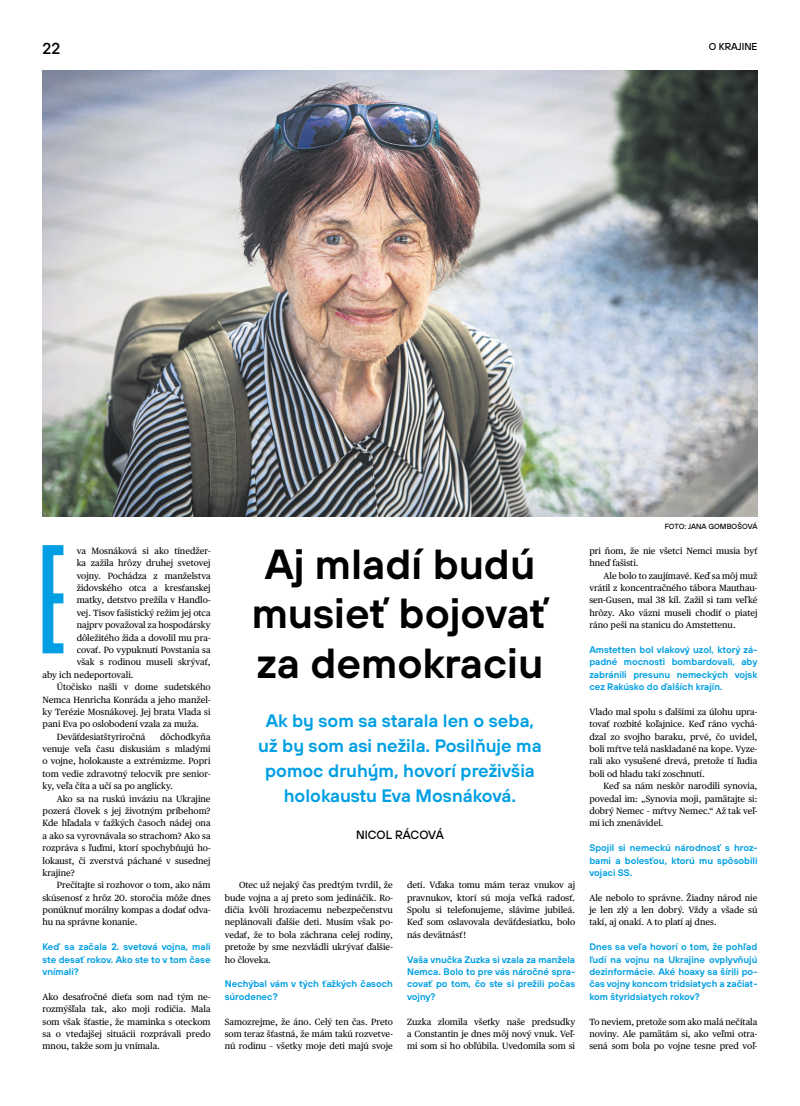
<style>
.page{position:relative;width:800px;height:1106px;background:#fff}
.page>*{position:absolute;margin:0;border:0;box-sizing:border-box;transform-origin:0 0}
.p1___velke_zaciatocn{font:154.6px "Cimo 70";color:#009fe3}
.t1{font:600 42px/49.5px "TT Hoves";color:#000;text-align:center}
.h2___perex{font:600 18px/24.8px "TT Hoves";color:#009fe3;text-align:center}
.t2{font:500 16px "TT Hoves";color:#000}
.h3___autor{font:500 12px "TT Hoves";color:#000}
.t3{font:500 10px "TT Hoves";color:#000}
.p1_-_otazka{font:600 9.5px/12.4px "TT Hoves";color:#009fe3;text-align:justify}
.p2{font:9px/12.4px "Publico Text";color:#000;text-align:justify}
.p1{font:9px/12.4px "Publico Text";color:#000;text-align:justify}
.p1___velke_zaciatocn-2{font:9px "Publico Text";color:#000}
.p4___kredit{font:500 7.5px "TT Hoves";letter-spacing:.005em;color:#000}
</style>
<div class="page">
<img style="left:43px;top:71px;width:714px;height:446px">
<h3 class="t2" style="left:43px;top:38px;width:19px">22</h3>
<p class="t3" style="left:708px;top:40px;width:50px">O KRAJINE</p>
<p class="p1___velke_zaciatocn" style="left:41px;top:522px;width:25px">E</p>
<p class="p1___velke_zaciatocn-2" style="left:77px;top:544px;width:135px">va Mosnáková si ako tínedžer-</p>
<p class="p1___velke_zaciatocn-2" style="left:77px;top:556px;width:135px">ka zažila hrôzy druhej svetovej</p>
<p class="p1___velke_zaciatocn-2" style="left:77px;top:568px;width:135px">vojny. Pochádza z manželstva</p>
<p class="p1___velke_zaciatocn-2" style="left:77px;top:581px;width:135px">židovského otca a kresťanskej</p>
<p class="p1___velke_zaciatocn-2" style="left:77px;top:593px;width:135px">matky, detstvo prežila v Handlo-</p>
<p class="p1___velke_zaciatocn-2" style="left:77px;top:606px;width:135px">vej. Tisov fašistický režim jej otca</p>
<p class="p1___velke_zaciatocn-2" style="left:77px;top:618px;width:135px">najprv považoval za hospodársky</p>
<p class="p1___velke_zaciatocn-2" style="left:77px;top:630px;width:135px">dôležitého žida a dovolil mu pra-</p>
<p class="p1___velke_zaciatocn-2" style="left:77px;top:643px;width:135px">covať. Po vypuknutí Povstania sa</p>
<p class="p1___velke_zaciatocn-2" style="left:77px;top:655px;width:135px">však s rodinou museli skrývať,</p>
<p class="p1___velke_zaciatocn-2" style="left:43px;top:668px;width:92px">aby ich nedeportovali.</p>
<p class="p2" style="left:43px;top:680px;width:169px;text-indent:14px">Útočisko našli v dome sudetského Nemca Henricha Konráda a jeho manžel&shy;ky Terézie Mosnákovej. Jej brata Vlada si pani Eva po oslobodení vzala za muža.</p>
<p class="p2" style="left:57px;top:729px;width:90px">Deväťdesiatštyriročná</p>
<p class="p2" style="left:43px;top:729px;width:169px;text-indent:117px">dôchodkyňa venuje veľa času diskusiám s mladými o vojne, holokauste a extrémizme. Popri tom vedie zdravotný telocvik pre senior&shy;ky, veľa číta a učí sa po anglicky.</p>
<p class="p2" style="left:43px;top:791px;width:169px;text-indent:14px">Ako sa na ruskú inváziu na Ukrajine pozerá človek s jej životným príbehom?<br>Kde hľadala v ťažkých časoch nádej ona a ako sa vyrovnávala so strachom? Ako sa rozpráva s ľuďmi, ktorí spochybňujú ho&shy;lokaust, či zverstvá páchané v susednej krajine?</p>
<p class="p2" style="left:43px;top:878px;width:169px;text-indent:14px">Prečítajte si rozhovor o tom, ako nám skúsenosť z hrôz 20. storočia môže dnes ponúknuť morálny kompas a dodať odva&shy;hu na správne konanie.</p>
<p class="p1_-_otazka" style="left:43px;top:940px;width:169px">Keď sa začala 2. svetová vojna, mali ste desať rokov. Ako ste to v tom čase vnímali?</p>
<p class="p1" style="left:43px;top:989px;width:169px">Ako desaťročné dieťa som nad tým ne&shy;rozmýšľala tak, ako moji rodičia. Mala som však šťastie, že maminka s oteckom sa o vtedajšej situácii rozprávali predo mnou, takže som ju vnímala.</p>
<p class="t1" style="left:252px;top:538px;width:298px">Aj mladí budú musieť bojovať za demokraciu</p>
<p class="h2___perex" style="left:258px;top:708px;width:285px">Ak by som sa starala len o seba, už by som asi nežila. Posilňuje ma pomoc druhým, hovorí preživšia holokaustu Eva Mosnáková.</p>
<p class="h3___autor" style="left:356px;top:826px;width:89px">NICOL RÁCOVÁ</p>
<p class="p2" style="left:225px;top:878px;width:169px;text-indent:14px">Otec už nejaký čas predtým tvrdil, že bude vojna a aj preto som jedináčik. Ro&shy;dičia kvôli hroziacemu nebezpečenstvu neplánovali ďalšie deti. Musím však po&shy;vedať, že to bola záchrana celej rodiny, pretože by sme nezvládli ukrývať ďalšie&shy;ho človeka.</p>
<p class="p1_-_otazka" style="left:225px;top:977px;width:169px">Nechýbal vám v tých ťažkých časoch súrodenec?</p>
<p class="p1" style="left:225px;top:1014px;width:169px">Samozrejme, že áno. Celý ten čas. Preto som teraz šťastná, že mám takú rozvetve&shy;nú rodinu – všetky moje deti majú svoje</p>
<p class="p1" style="left:407px;top:878px;width:169px">deti. Vďaka tomu mám teraz vnukov aj pravnukov, ktorí sú moja veľká radosť.<br>Spolu si telefonujeme, slávime jubileá.<br>Keď som oslavovala deväťdesiatku, bolo nás devätnásť !</p>
<p class="p1_-_otazka" style="left:407px;top:952px;width:169px">Vaša vnučka Zuzka si vzala za manžela Nemca. Bolo to pre vás náročné spra&shy;covať po tom, čo ste si prežili počas vojny?</p>
<p class="p1" style="left:407px;top:1014px;width:169px">Zuzka zlomila všetky naše predsudky a Constantin je dnes môj nový vnuk. Veľ&shy;mi som si ho obľúbila. Uvedomila som si</p>
<p class="p4___kredit" style="left:664px;top:521px;width:94px">FOTO: JANA GOMBOŠOVÁ</p>
<p class="p1" style="left:589px;top:544px;width:169px">pri ňom, že nie všetci Nemci musia byť hneď fašisti.</p>
<p class="p2" style="left:589px;top:569px;width:169px;text-indent:14px">Ale bolo to zaujímavé. Keď sa môj muž vrátil z koncentračného tábora Mauthau&shy;sen-Gusen, mal 38 kíl. Zažil si tam veľké hrôzy. Ako väzni museli chodiť o piatej ráno peši na stanicu do Amstettenu.</p>
<p class="p1_-_otazka" style="left:589px;top:643px;width:169px">Amstetten bol vlakový uzol, ktorý zá&shy;padné mocnosti bombardovali, aby zabránili presunu nemeckých vojsk cez Rakúsko do ďalších krajín.</p>
<p class="p1" style="left:589px;top:705px;width:169px">Vlado mal spolu s ďalšími za úlohu upra&shy;tovať rozbité koľajnice. Keď ráno vychá&shy;dzal zo svojho baraku, prvé, čo uvidel, boli mŕtve telá naskladané na kope. Vyze&shy;rali ako vysušené drevá, pretože tí ľudia boli od hladu takí zoschnutí.</p>
<p class="p2" style="left:589px;top:779px;width:169px;text-indent:14px">Keď sa nám neskôr narodili synovia, povedal im: „Synovia moji, pamätajte si: dobrý Nemec – mŕtvy Nemec.“ Až tak veľ&shy;mi ich znenávidel.</p>
<p class="p1_-_otazka" style="left:589px;top:841px;width:169px">Spojil si nemeckú národnosť s hroz&shy;bami a bolesťou, ktorú mu spôsobili vojaci SS.</p>
<p class="p1" style="left:589px;top:890px;width:169px">Ale nebolo to správne. Žiadny národ nie je len zlý a len dobrý. Vždy a všade sú takí, aj onakí. A to platí aj dnes.</p>
<p class="p1_-_otazka" style="left:589px;top:940px;width:169px">Dnes sa veľa hovorí o tom, že pohľad ľudí na vojnu na Ukrajine ovplyvňujú dezinformácie. Aké hoaxy sa šírili po&shy;čas vojny koncom tridsiatych a začiat&shy;kom štyridsiatych rokov?</p>
<p class="p1" style="left:589px;top:1014px;width:169px">To neviem, pretože som ako malá nečítala noviny. Ale pamätám si, ako veľmi otra&shy;sená som bola po vojne tesne pred voľ-</p>
</div>
